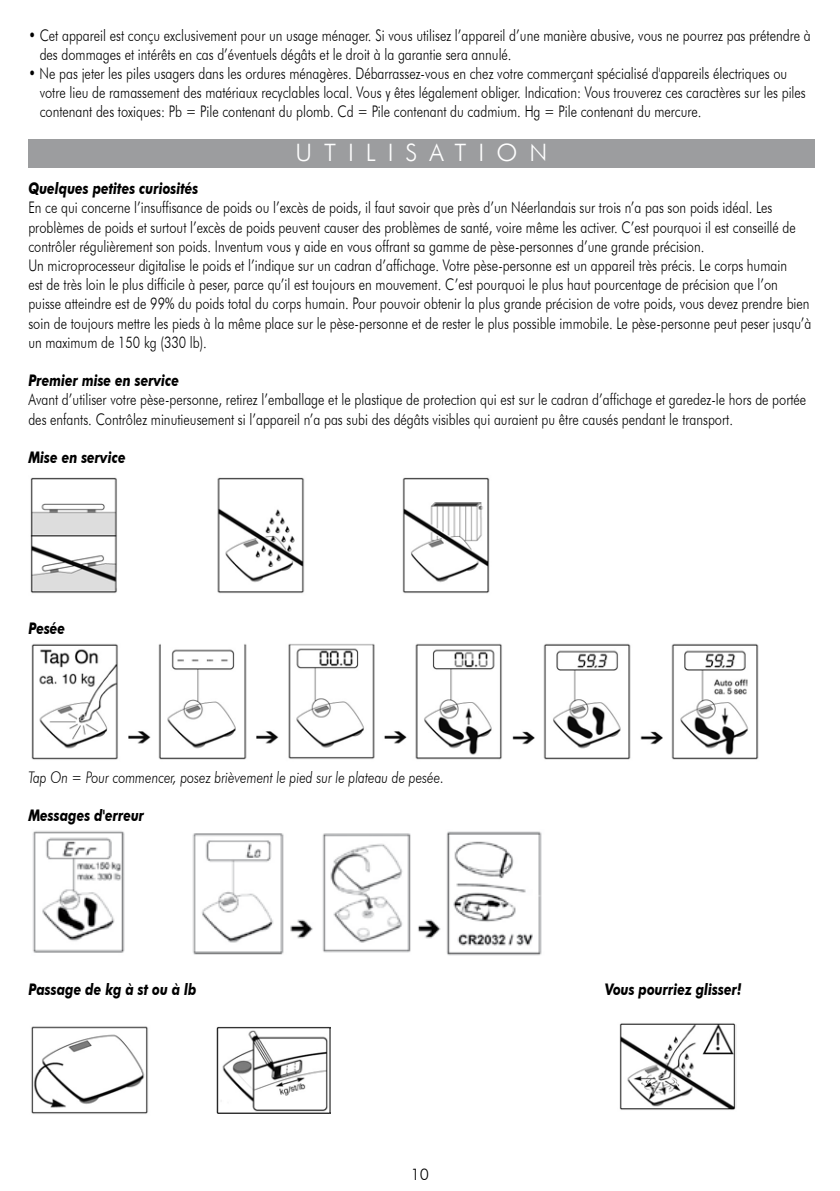
<style>
.page{position:relative;width:840px;height:1191px;background:#fff}
.page>*{position:absolute;margin:0;border:0;box-sizing:border-box;transform-origin:0 0}
.t1{font:300 24px "Futura BT";letter-spacing:.5em;color:#fff}
.t2{font:300 16px/19.2px "Futura BT";color:#000;scale:.8 1}
.t3{font:italic 700 16px "Futura BT";color:#000;scale:.8 1}
.t4{font:italic 300 16px "Futura BT";color:#000;scale:.8 1}
.t5{font:300 16px "Futura BT";color:#000}
</style>
<div class="page">
<div style="left:28px;top:139px;width:786px;height:28px;background:#9c9d9f"></div>
<img style="left:30px;top:477px;width:460px;height:117px">
<img style="left:619px;top:1023px;width:117px;height:87px">
<img style="left:31px;top:1026px;width:117px;height:88px">
<img style="left:216px;top:1026px;width:115px;height:87px">
<img style="left:31px;top:643px;width:728px;height:117px">
<img style="left:32px;top:831px;width:510px;height:125px">
<p class="t2" style="left:40px;top:25px;width:964px;text-indent:-11px">• Cet appareil est conçu exclusivement pour un usage ménager. Si vous utilisez l’appareil d’une manière abusive, vous ne pourrez pas prétendre à des dommages et intérêts en cas d’éventuels dégâts et le droit à la garantie sera annulé.</p>
<p class="t2" style="left:40px;top:63px;width:958px;text-indent:-11px">• Ne pas jeter les piles usagers dans les ordures ménagères. Débarrassez-vous en chez votre commerçant spécialisé d'appareils électriques ou votre lieu de ramassement des matériaux recyclables local. Vous y êtes légalement obliger. Indication: Vous trouverez ces caractères sur les piles contenant des toxiques: Pb = Pile contenant du plomb. Cd = Pile contenant du cadmium. Hg = Pile contenant du mercure.</p>
<h1 class="t1" style="left:295px;top:138px;width:253px">UTILISATION</h1>
<p class="t3" style="left:28px;top:179px;width:214px">Quelques petites curiosités</p>
<p class="t2" style="left:28px;top:198px;width:979px">En ce qui concerne l’insuffisance de poids ou l’excès de poids, il faut savoir que près d’un Néerlandais sur trois n’a pas son poids idéal. Les problèmes de poids et surtout l’excès de poids peuvent causer des problèmes de santé, voire même les activer. C’est pourquoi il est conseillé de contrôler régulièrement son poids. Inventum vous y aide en vous offrant sa gamme de pèse-personnes d’une grande précision.<br>Un microprocesseur digitalise le poids et l’indique sur un cadran d’affichage. Votre pèse-personne est un appareil très précis. Le corps humain<br>est de très loin le plus difficile à peser, parce qu’il est toujours en mouvement. C’est pourquoi le plus haut pourcentage de précision que l’on puisse atteindre est de 99% du poids total du corps humain. Pour pouvoir obtenir la plus grande précision de votre poids, vous devez prendre bien soin de toujours mettre les pieds à la même place sur le pèse-personne et de rester le plus possible immobile. Le pèse-personne peut peser jusqu’à un maximum de 150 kg (330 lb).</p>
<p class="t3" style="left:28px;top:371px;width:190px">Premier mise en service</p>
<p class="t2" style="left:28px;top:390px;width:973px">Avant d’utiliser votre pèse‑personne, retirez l’emballage et le plastique de protection qui est sur le cadran d’affichage et garedez-le hors de portée des enfants. Contrôlez minutieusement si l’appareil n’a pas subi des dégâts visibles qui auraient pu être causés pendant le transport.</p>
<p class="t3" style="left:28px;top:447px;width:123px">Mise en service</p>
<p class="t3" style="left:28px;top:619px;width:48px">Pesée</p>
<p class="t4" style="left:28px;top:767px;width:520px">Tap On = Pour commencer, posez brièvement le pied sur le plateau de pesée.</p>
<p class="t3" style="left:28px;top:806px;width:146px">Messages d'erreur</p>
<p class="t3" style="left:28px;top:979px;width:212px">Passage de kg à st ou à lb</p>
<p class="t3" style="left:604px;top:979px;width:172px">Vous pourriez glisser!</p>
<p class="t5" style="left:410px;top:1165px;width:20px">10</p>
</div>
